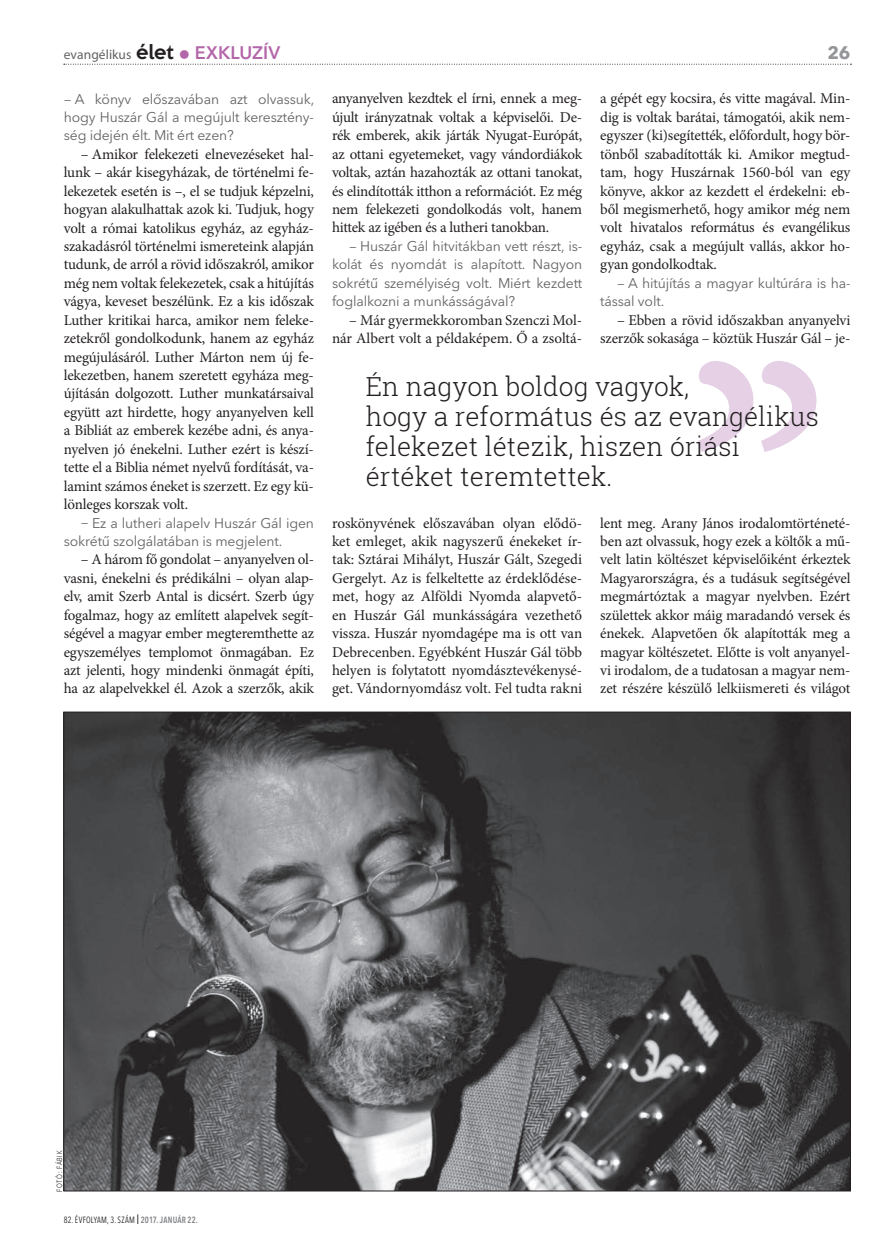
<style>
.page{position:relative;width:893px;height:1255px;background:#fff}
.page>*{position:absolute;margin:0;border:0;box-sizing:border-box;transform-origin:0 0}
.t1{font:384.3px "Minion Pro";color:#e5d0e5}
.t2{font:300 26.25px/30px "Roboto Slab";letter-spacing:.005em;color:#231f20}
.t3{font:700 18px "Avenir Next LT Pro";color:#939598}
.t4{font:15px/18.5px "Minion Pro";letter-spacing:-.01em;color:#231f20;text-align:justify}
.t5{font:13.95px/18.5px "Avenir Next LT Pro";letter-spacing:-.01em;color:#636366;text-align:justify}
.t6{font:13.5px "Myriad Pro";letter-spacing:.005em;color:#636366}
.t7{font:condensed 9px "Avenir Next LT Pro";letter-spacing:.035em;color:#231f20;scale:.9 1}
.t8{font:7.5px "Avenir Next LT Pro";color:#231f20;scale:.75 1}
.s1{font-family:"Keep Calm";font-weight:500;font-size:18px;color:#231f20}
.s2{color:#b366a9}
.s3{font-family:"Avenir Next LT Pro";font-weight:600;font-size:18px;color:#b366a9}
.s4{font-family:"Minion Pro";font-size:15px}
.s5{font-size:13.5px}
.s6{font-weight:600;color:#808285}
</style>
<div class="page">
<svg style="left:64px;top:64px;width:787px;height:1px"></svg>
<img style="left:66px;top:713px;width:783px;height:476px">
<p class="t6" style="left:64px;top:46px;width:218px">evangélikus <span class="s1">élet</span> <span class="s2">●</span> <span class="s3">EXKLUZÍV</span></p>
<p class="t3" style="left:827px;top:42px;width:24px">26</p>
<p class="t5" style="left:64px;top:89px;width:252px"><span class="s4">–</span> A könyv előszavában azt olvassuk, hogy Huszár Gál a megújult keresztény&shy;ség idején élt. Mit ért ezen?</p>
<p class="t4" style="left:64px;top:145px;width:252px;text-indent:17px">– Amikor felekezeti elnevezéseket hal&shy;lunk – akár kisegyházak, de történelmi fe&shy;lekezetek esetén is –, el se tudjuk képzelni, hogyan alakulhattak azok ki. Tudjuk, hogy volt a római katolikus egyház, az egyház&shy;szakadásról történelmi ismereteink alapján tudunk, de arról a rövid időszakról, amikor még nem voltak felekezetek, csak a hitújítás vágya, keveset beszélünk. Ez a kis időszak Luther kritikai harca, amikor nem feleke&shy;zetekről gondolkodunk, hanem az egyház megújulásáról. Luther Márton nem új fe&shy;lekezetben, hanem szeretett egyháza meg&shy;újításán dolgozott. Luther munkatársaival együtt azt hirdette, hogy anyanyelven kell a Bibliát az emberek kezébe adni, és anya&shy;nyelven jó énekelni. Luther ezért is készí&shy;tette el a Biblia német nyelvű fordítását, va&shy;lamint számos éneket is szerzett. Ez egy kü&shy;lönleges korszak volt.</p>
<p class="t5" style="left:64px;top:513px;width:252px;text-indent:17px"><span class="s4">–</span> Ez a lutheri alapelv Huszár Gál igen sokrétű szolgálatában is megjelent.</p>
<p class="t4" style="left:64px;top:550px;width:252px;text-indent:17px">– A három fő gondolat – anyanyelven ol&shy;vasni, énekelni és prédikálni – olyan alap&shy;elv, amit Szerb Antal is dicsért. Szerb úgy fogalmaz, hogy az említett alapelvek segít&shy;ségével a magyar ember megteremthette az egyszemélyes templomot önmagában. Ez azt jelenti, hogy mindenki önmagát építi, ha az alapelvekkel él. Azok a szerzők, akik</p>
<p class="t4" style="left:600px;top:89px;width:252px">a gépét egy kocsira, és vitte magával. Min&shy;dig is voltak barátai, támogatói, akik nem&shy;egyszer (ki)segítették, előfordult, hogy bör&shy;tönből szabadították ki. Amikor megtud&shy;tam, hogy Huszárnak 1560-ból van egy könyve, akkor az kezdett el érdekelni: eb&shy;ből megismerhető, hogy amikor még nem volt hivatalos református és evangélikus egyház, csak a megújult vallás, akkor ho&shy;gyan gondolkodtak.</p>
<p class="t5" style="left:600px;top:274px;width:252px;text-indent:17px"><span class="s4">–</span> A hitújítás a magyar kultúrára is ha&shy;tással volt.</p>
<p class="t4" style="left:600px;top:311px;width:252px;text-align:right">– Ebben a rövid időszakban anyanyelvi szerzők sokasága – köztük Huszár Gál – je-</p>
<p class="t4" style="left:332px;top:89px;width:252px">anyanyelven kezdtek el írni, ennek a meg&shy;újult irányzatnak voltak a képviselői. De&shy;rék emberek, akik járták Nyugat-Európát, az ottani egyetemeket, vagy vándordiákok voltak, aztán hazahozták az ottani tanokat, és elindították itthon a reformációt. Ez még nem felekezeti gondolkodás volt, hanem hittek az igében és a lutheri tanokban.</p>
<p class="t5" style="left:332px;top:237px;width:252px;text-indent:17px"><span class="s4">–</span> Huszár Gál hitvitákban vett részt, is&shy;kolát és nyomdát is alapított. Nagyon sokrétű személyiség volt. Miért kezdett foglalkozni a munkásságával?</p>
<p class="t4" style="left:332px;top:311px;width:252px;text-align:right">– Már gyermekkoromban Szenczi Mol&shy;nár Albert volt a példaképem. Ő a zsoltá-</p>
<h1 class="t1" style="left:679px;top:28px;width:156px">‚‚</h1>
<h2 class="t2" style="left:366px;top:370px;width:455px">Én nagyon boldog vagyok,<br>hogy a református és az evangélikus</h2>
<h2 class="t2" style="left:366px;top:430px;width:376px">felekezet létezik, hiszen óriási értéket teremtettek.</h2>
<p class="t4" style="left:332px;top:513px;width:252px">roskönyvének előszavában olyan elődö&shy;ket emleget, akik nagyszerű énekeket ír&shy;tak: Sztárai Mihályt, Huszár Gált, Szegedi Gergelyt. Az is felkeltette az érdeklődése&shy;met, hogy az Alföldi Nyomda alapvető&shy;en Huszár Gál munkásságára vezethető vissza. Huszár nyomdagépe ma is ott van Debrecenben. Egyébként Huszár Gál több helyen is folytatott nyomdásztevékenysé&shy;get. Vándornyomdász volt. Fel tudta rakni</p>
<p class="t4" style="left:600px;top:513px;width:252px">lent meg. Arany János irodalomtörténeté&shy;ben azt olvassuk, hogy ezek a költők a mű&shy;velt latin költészet képviselőiként érkeztek Magyarországra, és a tudásuk segítségével megmártóztak a magyar nyelvben. Ezért születtek akkor máig maradandó versek és énekek. Alapvetően ők alapították meg a magyar költészetet. Előtte is volt anyanyel&shy;vi irodalom, de a tudatosan a magyar nem&shy;zet részére készülő lelkiismereti és világot</p>
<p class="t8" style="left:55px;top:1191px;width:56px;rotate:-90deg">FOTÓ: FÁBIK</p>
<p class="t7" style="left:64px;top:1214px;width:150px">82. ÉVFOLYAM, 3. SZÁM <span class="s5">I</span> <span class="s6">2017. JANUÁR 22.</span></p>
</div>
